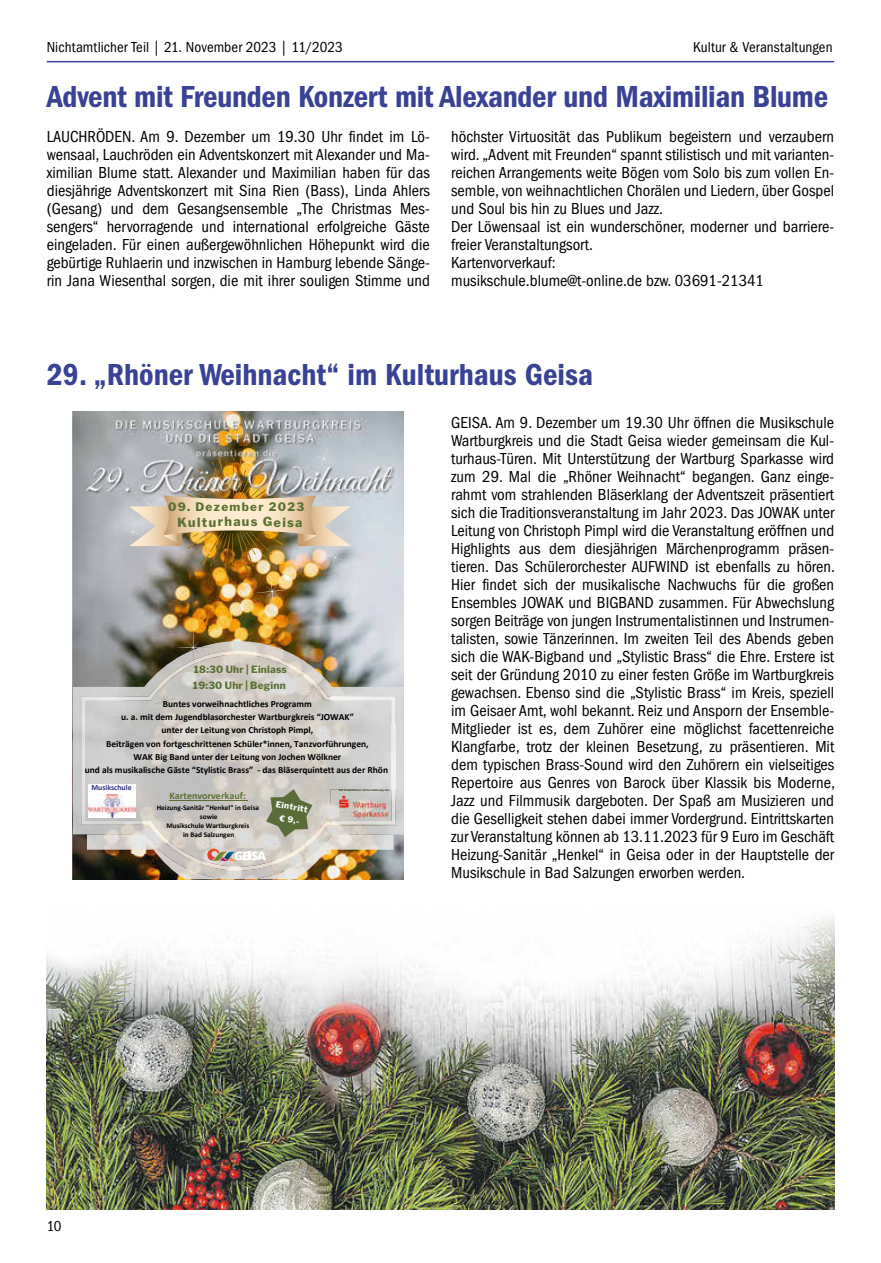
<style>
.page{position:relative;width:881px;height:1263px;background:#fff}
.page>*{position:absolute;margin:0;border:0;box-sizing:border-box;transform-origin:0 0}
.t1{font:600 condensed 31.5px "Franklin Gothic LT";letter-spacing:-.01em;color:#394295}
.t2{font:condensed 16.5px/18px "Franklin Gothic LT";color:#000;text-align:justify}
.t3{font:condensed 15px "Franklin Gothic LT";letter-spacing:.005em;color:#000}
.t4{font:800 12.6px "Libre Franklin";letter-spacing:.1em;color:#5b7133}
.t5{font:800 11.7px "Libre Franklin";letter-spacing:.115em;color:#5b7133}
.t6{font:800 10.05px/16.2px "Libre Franklin";letter-spacing:.02em;color:#5b7133}
.t7{font:700 10.05px "Calibri";color:#5b7133}
.t8{font:700 9.45px/13.4px "Calibri";color:#000;text-align:center}
.t9{font:800 8.4px/13.4px "Libre Franklin";color:#fff;text-align:center}
.t10{font:700 7.8px "Calibri";color:#2b2f83}
.t11{font:700 7.2px/9.1px "Calibri";color:#000;text-align:center}
.t12{font:700 2.85px "Libre Franklin";letter-spacing:.04em;color:#39311a}
</style>
<div class="page">
<hr style="left:47px;top:61px;width:786px;height:1px;background:#394295">
<img style="left:73px;top:412px;width:330px;height:467px">
<img style="left:83px;top:457px;width:314px;height:49px">
<img style="left:87px;top:834px;width:306px;height:45px">
<img style="left:210px;top:641px;width:115px;height:13px">
<hr style="left:403px;top:687px;width:1px;height:147px;background:#d1d1d1">
<img style="left:73px;top:654px;width:50px;height:72px">
<img style="left:353px;top:678px;width:50px;height:48px">
<img style="left:73px;top:726px;width:36px;height:108px">
<img style="left:367px;top:726px;width:36px;height:108px">
<img style="left:109px;top:825px;width:14px;height:17px">
<img style="left:353px;top:825px;width:14px;height:17px">
<img style="left:150px;top:867px;width:176px;height:12px">
<img style="left:123px;top:654px;width:230px;height:213px">
<img style="left:121px;top:700px;width:2px;height:121px">
<div style="left:353px;top:724px;width:38px;height:65px;background:#d1d1d1"></div>
<svg style="left:303px;top:744px;width:25px;height:24px"></svg>
<svg style="left:153px;top:689px;width:24px;height:24px"></svg>
<img style="left:156px;top:658px;width:43px;height:29px">
<img style="left:210px;top:651px;width:28px;height:11px">
<img style="left:81px;top:696px;width:40px;height:129px">
<img style="left:314px;top:687px;width:81px;height:37px">
<img style="left:391px;top:724px;width:4px;height:65px">
<img style="left:120px;top:821px;width:39px;height:16px">
<img style="left:277px;top:821px;width:53px;height:42px">
<img style="left:199px;top:859px;width:79px;height:11px">
<svg style="left:301px;top:677px;width:25px;height:24px"></svg>
<svg style="left:176px;top:630px;width:34px;height:35px"></svg>
<img style="left:121px;top:447px;width:229px;height:162px">
<svg style="left:266px;top:789px;width:46px;height:48px;background:#8b9472"></svg>
<svg style="left:207px;top:848px;width:59px;height:13px"></svg>
<div style="left:89px;top:784px;width:47px;height:12px;background:#fff"></div>
<img style="left:89px;top:794px;width:47px;height:24px">
<img style="left:395px;top:789px;width:3px;height:36px">
<img style="left:330px;top:789px;width:65px;height:36px">
<img style="left:114px;top:419px;width:252px;height:26px">
<img style="left:196px;top:449px;width:83px;height:11px">
<img style="left:218px;top:457px;width:23px;height:3px">
<hr style="left:169px;top:800px;width:77px;height:1px;background:#5a6c37">
<img style="left:47px;top:917px;width:786px;height:293px">
<p class="t3" style="left:47px;top:38px;width:297px">Nichtamtlicher Teil | 21. November 2023 | 11/2023</p>
<p class="t3" style="left:693px;top:38px;width:141px">Kultur &amp; Veranstaltungen</p>
<h1 class="t1" style="left:47px;top:78px;width:782px">Advent mit Freunden Konzert mit Alexander und Maximilian Blume</h1>
<p class="t2" style="left:47px;top:127px;width:384px">LAUCHRÖDEN. Am 9. Dezember um 19.30 Uhr findet im Lö&shy;wensaal, Lauchröden ein Adventskonzert mit Alexander und Ma&shy;ximilian Blume statt. Alexander und Maximilian haben für das diesjährige Adventskonzert mit Sina Rien (Bass), Linda Ahlers (Gesang) und dem Gesangsensemble „The Christmas Mes&shy;sengers“ hervorragende und international erfolgreiche Gäste eingeladen. Für einen außergewöhnlichen Höhepunkt wird die gebürtige Ruhlaerin und inzwischen in Hamburg lebende Sänge&shy;rin Jana Wiesenthal sorgen, die mit ihrer souligen Stimme und</p>
<p class="t2" style="left:451px;top:127px;width:384px;text-align:left">höchster Virtuosität das Publikum begeistern und verzaubern wird. „Advent mit Freunden“ spannt stilistisch und mit varianten&shy;reichen Arrangements weite Bögen vom Solo bis zum vollen En&shy;semble, von weihnachtlichen Chorälen und Liedern, über Gospel und Soul bis hin zu Blues und Jazz.<br>Der Löwensaal ist ein wunderschöner, moderner und barriere&shy;freier Veranstaltungsort.<br>Kartenvorverkauf:<br>musikschule.blume@t-online.de bzw. 03691-21341</p>
<h1 class="t1" style="left:47px;top:356px;width:547px">29. „Rhöner Weihnacht“ im Kulturhaus Geisa</h1>
<p class="t5" style="left:168px;top:499px;width:138px">09. Dezember 2023</p>
<p class="t4" style="left:177px;top:515px;width:32px;rotate:-1deg">Kult</p>
<p class="t4" style="left:209px;top:514px;width:65px">urhaus G</p>
<p class="t4" style="left:274px;top:514px;width:30px;rotate:1deg">eisa</p>
<p class="t6" style="left:193px;top:661px;width:95px">18:30 Uhr | Einlass<br>19:30 Uhr | Beginn</p>
<p class="t8" style="left:85px;top:697px;width:305px">Buntes vorweihnachtliches Programm<br>u. a. mit dem Jugendblasorchester Wartburgkreis “JOWAK”<br>unter der Leitung von Christoph Pimpl,<br>Beiträgen von fortgeschrittenen Schüler*innen, Tanzvorführungen,<br>WAK Big Band unter der Leitung von Jochen Wölkner<br>und als musikalische Gäste “Stylistic Brass” - das Bläserquintett aus der Rhön</p>
<p class="t10" style="left:91px;top:782px;width:42px">Musikschule</p>
<p class="t7" style="left:169px;top:789px;width:78px">Kartenvorverkauf:</p>
<p class="t11" style="left:157px;top:802px;width:104px">Heizung-Sanitär "Henkel" in Geisa sowie<br>Musikschule Wartburgkreis<br>in Bad Salzungen</p>
<p class="t9" style="left:277px;top:797px;width:34px;rotate:10deg">Eintritt € 9,-</p>
<p class="t12" style="left:338px;top:789px;width:52px">mit freundlicher Unterstützung der</p>
<p class="t2" style="left:451px;top:414px;width:385px">GEISA. Am 9. Dezember um 19.30 Uhr öffnen die Musikschule Wartburgkreis und die Stadt Geisa wieder gemeinsam die Kul&shy;turhaus-Türen. Mit Unterstützung der Wartburg Sparkasse wird zum 29. Mal die „Rhöner Weihnacht“ begangen. Ganz einge&shy;rahmt vom strahlenden Bläserklang der Adventszeit präsentiert sich die Traditionsveranstaltung im Jahr 2023. Das JOWAK unter Leitung von Christoph Pimpl wird die Veranstaltung eröffnen und Highlights aus dem diesjährigen Märchenprogramm präsen&shy;tieren. Das Schülerorchester AUFWIND ist ebenfalls zu hören.<br>Hier findet sich der musikalische Nachwuchs für die großen Ensembles JOWAK und BIGBAND zusammen. Für Abwechslung sorgen Beiträge von jungen Instrumentalistinnen und Instrumen&shy;talisten, sowie Tänzerinnen. Im zweiten Teil des Abends geben sich die WAK-Bigband und „Stylistic Brass“ die Ehre. Erstere ist seit der Gründung 2010 zu einer festen Größe im Wartburgkreis gewachsen. Ebenso sind die „Stylistic Brass“ im Kreis, speziell im Geisaer Amt, wohl bekannt. Reiz und Ansporn der Ensemble-Mitglieder ist es, dem Zuhörer eine möglichst facettenreiche Klangfarbe, trotz der kleinen Besetzung, zu präsentieren. Mit dem typischen Brass-Sound wird den Zuhörern ein vielseitiges Repertoire aus Genres von Barock über Klassik bis Moderne, Jazz und Filmmusik dargeboten. Der Spaß am Musizieren und die Geselligkeit stehen dabei immer Vordergrund. Eintrittskarten zur Veranstaltung können ab 13.11.2023 für 9 Euro im Geschäft Heizung-Sanitär „Henkel“ in Geisa oder in der Hauptstelle der Musikschule in Bad Salzungen erworben werden.</p>
<p class="t3" style="left:47px;top:1218px;width:16px">10</p>
</div>
